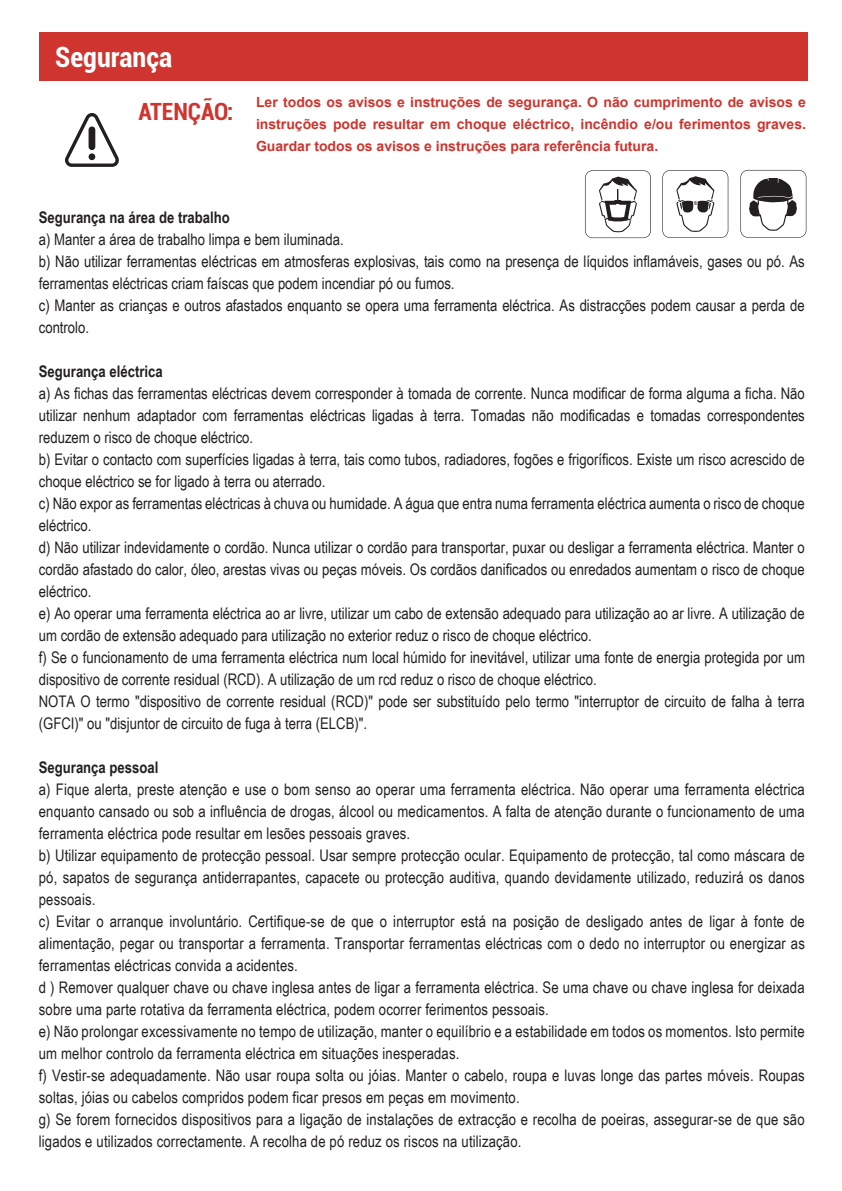
<style>
.page{position:relative;width:842px;height:1191px;background:#fff}
.page>*{position:absolute;margin:0;border:0;box-sizing:border-box;transform-origin:0 0}
.t1{font:700 condensed 28px "Roboto";color:#fff}
.t2{font:700 condensed 23.8px "Roboto";color:#cf342e}
.t3{font:16px/22px "Arial Narrow";color:#231f20}
.t4{font:700 16px "Arial Narrow";color:#231f20}
.t5{font:700 14px/22px "Arial";color:#cf342e;text-align:justify}
</style>
<div class="page">
<div style="left:39px;top:32px;width:768px;height:48px;background:#cf342e"></div>
<svg style="left:65px;top:113px;width:54px;height:54px"></svg>
<div style="left:89px;top:153px;width:6px;height:7px;background:#231f20;border-radius:50%"></div>
<svg style="left:585px;top:170px;width:66px;height:68px"></svg>
<svg style="left:662px;top:170px;width:66px;height:68px"></svg>
<svg style="left:740px;top:170px;width:66px;height:68px"></svg>
<h1 class="t1" style="left:55px;top:37px;width:118px">Segurança</h1>
<h2 class="t2" style="left:138px;top:95px;width:97px">ATENÇÃO:</h2>
<p class="t5" style="left:256px;top:92px;width:551px">Ler todos os avisos e instruções de segurança. O não cumprimento de avisos e instruções pode resultar em choque eléctrico, incêndio e/ou ferimentos graves.<br>Guardar todos os avisos e instruções para referência futura.</p>
<p class="t4" style="left:39px;top:205px;width:193px">Segurança na área de trabalho</p>
<p class="t3" style="left:39px;top:227px;width:767px">a) Manter a área de trabalho limpa e bem iluminada.<br>b) Não utilizar ferramentas eléctricas em atmosferas explosivas, tais como na presença de líquidos inflamáveis, gases ou pó. As ferramentas eléctricas criam faíscas que podem incendiar pó ou fumos.<br>c) Manter as crianças e outros afastados enquanto se opera uma ferramenta eléctrica. As distracções podem causar a perda de controlo.</p>
<p class="t4" style="left:39px;top:359px;width:125px">Segurança eléctrica</p>
<p class="t3" style="left:39px;top:381px;width:768px">a) As fichas das ferramentas eléctricas devem corresponder à tomada de corrente. Nunca modificar de forma alguma a ficha. Não utilizar nenhum adaptador com ferramentas eléctricas ligadas à terra. Tomadas não modificadas e tomadas correspondentes reduzem o risco de choque eléctrico.<br>b) Evitar o contacto com superfícies ligadas à terra, tais como tubos, radiadores, fogões e frigoríficos. Existe um risco acrescido de choque eléctrico se for ligado à terra ou aterrado.<br>c) Não expor as ferramentas eléctricas à chuva ou humidade. A água que entra numa ferramenta eléctrica aumenta o risco de choque eléctrico.<br>d) Não utilizar indevidamente o cordão. Nunca utilizar o cordão para transportar, puxar ou desligar a ferramenta eléctrica. Manter o cordão afastado do calor, óleo, arestas vivas ou peças móveis. Os cordãos danificados ou enredados aumentam o risco de choque eléctrico.<br>e) Ao operar uma ferramenta eléctrica ao ar livre, utilizar um cabo de extensão adequado para utilização ao ar livre. A utilização de um cordão de extensão adequado para utilização no exterior reduz o risco de choque eléctrico.<br>f) Se o funcionamento de uma ferramenta eléctrica num local húmido for inevitável, utilizar uma fonte de energia protegida por um dispositivo de corrente residual (RCD). A utilização de um rcd reduz o risco de choque eléctrico.<br>NOTA O termo "dispositivo de corrente residual (RCD)" pode ser substituído pelo termo "interruptor de circuito de falha à terra (GFCI)" ou "disjuntor de circuito de fuga à terra (ELCB)".</p>
<p class="t4" style="left:39px;top:755px;width:121px">Segurança pessoal</p>
<p class="t3" style="left:39px;top:777px;width:768px">a) Fique alerta, preste atenção e use o bom senso ao operar uma ferramenta eléctrica. Não operar uma ferramenta eléctrica enquanto cansado ou sob a influência de drogas, álcool ou medicamentos. A falta de atenção durante o funcionamento de uma ferramenta eléctrica pode resultar em lesões pessoais graves.<br>b) Utilizar equipamento de protecção pessoal. Usar sempre protecção ocular. Equipamento de protecção, tal como máscara de pó, sapatos de segurança antiderrapantes, capacete ou protecção auditiva, quando devidamente utilizado, reduzirá os danos pessoais.<br>c) Evitar o arranque involuntário. Certifique-se de que o interruptor está na posição de desligado antes de ligar à fonte de alimentação, pegar ou transportar a ferramenta. Transportar ferramentas eléctricas com o dedo no interruptor ou energizar as ferramentas eléctricas convida a acidentes.<br>d ) Remover qualquer chave ou chave inglesa antes de ligar a ferramenta eléctrica. Se uma chave ou chave inglesa for deixada sobre uma parte rotativa da ferramenta eléctrica, podem ocorrer ferimentos pessoais.<br>e) Não prolongar excessivamente no tempo de utilização, manter o equilíbrio e a estabilidade em todos os momentos. Isto permite um melhor controlo da ferramenta eléctrica em situações inesperadas.<br>f) Vestir-se adequadamente. Não usar roupa solta ou jóias. Manter o cabelo, roupa e luvas longe das partes móveis. Roupas soltas, jóias ou cabelos compridos podem ficar presos em peças em movimento.<br>g) Se forem fornecidos dispositivos para a ligação de instalações de extracção e recolha de poeiras, assegurar-se de que são ligados e utilizados correctamente. A recolha de pó reduz os riscos na utilização.</p>
</div>
